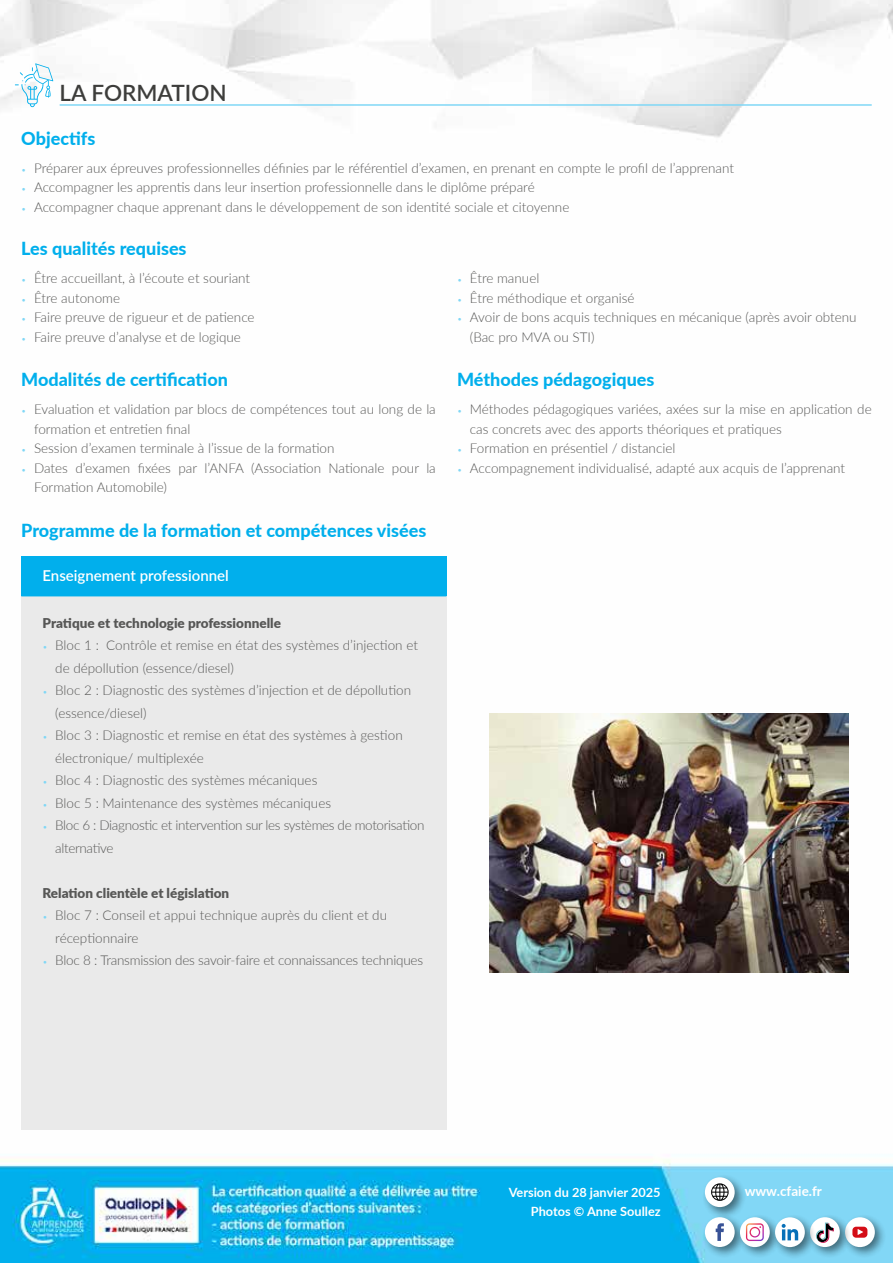
<style>
.page{position:relative;width:893px;height:1263px;background:#fff}
.page>*{position:absolute;margin:0;border:0;box-sizing:border-box;transform-origin:0 0}
.t1{font:600 22.5px "Lato";color:#3d3d3b}
.t2{font:800 18px "Lato";color:#01afec}
.t3{font:600 15px "Lato";color:#fff}
.t4{font:300 13.5px/19.5px "Lato";color:#575756}
.t5{font:300 13.5px/22.5px "Lato";letter-spacing:-.025em;color:#575756}
.t6{font:900 13.5px "Lato";color:#575756}
.t7{font:700 13.5px "Lato";color:#fff}
.t8{font:700 12.75px "Lato";color:#fff}
.s1{font-size:9px;color:#80d7f6}
</style>
<div class="page">
<img style="left:0;top:0;width:893px;height:1263px">
<div style="left:21px;top:556px;width:425px;height:40px;background:#01afec"></div>
<div style="left:21px;top:596px;width:425px;height:533px;background:#eaeaea"></div>
<hr style="left:60px;top:104px;width:812px;height:2px;background:#80d7f6">
<svg style="left:15px;top:63px;width:38px;height:44px"></svg>
<img style="left:489px;top:713px;width:359px;height:259px">
<div style="left:701px;top:1174px;width:46px;height:45px;background:#000;opacity:.5"></div>
<div style="left:705px;top:1177px;width:30px;height:30px;background:#fff;border-radius:50%"></div>
<svg style="left:711px;top:1183px;width:18px;height:18px"></svg>
<div style="left:701px;top:1214px;width:46px;height:45px;background:#000;opacity:.5"></div>
<div style="left:705px;top:1217px;width:30px;height:30px;background:#fff;border-radius:50%"></div>
<svg style="left:716px;top:1223px;width:8px;height:18px"></svg>
<div style="left:842px;top:1214px;width:45px;height:45px;background:#000;opacity:.5"></div>
<div style="left:845px;top:1217px;width:30px;height:30px;background:#fff;border-radius:50%"></div>
<div style="left:852px;top:1227px;width:15px;height:11px;background:#d40d17;border-radius:4px"></div>
<svg style="left:858px;top:1229px;width:5px;height:6px"></svg>
<div style="left:736px;top:1214px;width:46px;height:45px;background:#000;opacity:.5"></div>
<div style="left:740px;top:1217px;width:30px;height:30px;background:#fff;border-radius:50%"></div>
<svg style="left:746px;top:1223px;width:18px;height:18px"></svg>
<div style="left:806px;top:1214px;width:46px;height:45px;background:#000;opacity:.5"></div>
<div style="left:810px;top:1217px;width:30px;height:30px;background:#fff;border-radius:50%"></div>
<svg style="left:817px;top:1222px;width:17px;height:21px"></svg>
<div style="left:772px;top:1214px;width:45px;height:45px;background:#000;opacity:.5"></div>
<div style="left:775px;top:1217px;width:30px;height:30px;background:#fff;border-radius:50%"></div>
<svg style="left:782px;top:1223px;width:16px;height:18px"></svg>
<h1 class="t1" style="left:60px;top:76px;width:169px">LA FORMATION</h1>
<h2 class="t2" style="left:21px;top:125px;width:76px">Objectifs</h2>
<p class="t4" style="left:21px;top:158px;width:714px"><span class="s1">•</span> Préparer aux épreuves professionnelles définies par le référentiel d’examen, en prenant en compte le profil de l’apprenant</p>
<p class="t4" style="left:21px;top:177px;width:515px"><span class="s1">•</span> Accompagner les apprentis dans leur insertion professionnelle dans le diplôme préparé</p>
<p class="t4" style="left:21px;top:197px;width:550px"><span class="s1">•</span> Accompagner chaque apprenant dans le développement de son identité sociale et citoyenne</p>
<h2 class="t2" style="left:21px;top:235px;width:167px">Les qualités requises</h2>
<p class="t4" style="left:21px;top:268px;width:230px"><span class="s1">•</span> Être accueillant, à l’écoute et souriant</p>
<p class="t4" style="left:21px;top:288px;width:100px"><span class="s1">•</span> Être autonome</p>
<p class="t4" style="left:21px;top:307px;width:235px"><span class="s1">•</span> Faire preuve de rigueur et de patience</p>
<p class="t4" style="left:21px;top:327px;width:221px"><span class="s1">•</span> Faire preuve d’analyse et de logique</p>
<h2 class="t2" style="left:21px;top:366px;width:208px">Modalités de certification</h2>
<p class="t4" style="left:34px;top:399px;width:403px;text-indent:-13px"><span class="s1">•</span> Evaluation et validation par blocs de compétences tout au long de la formation et entretien final</p>
<p class="t4" style="left:21px;top:438px;width:315px"><span class="s1">•</span> Session d’examen terminale à l’issue de la formation</p>
<p class="t4" style="left:34px;top:458px;width:403px;text-indent:-13px"><span class="s1">•</span> Dates d’examen fixées par l’ANFA (Association Nationale pour la<br>Formation Automobile)</p>
<h2 class="t2" style="left:21px;top:517px;width:407px">Programme de la formation et compétences visées</h2>
<p class="t3" style="left:43px;top:565px;width:188px">Enseignement professionnel</p>
<p class="t6" style="left:43px;top:613px;width:240px">Pratique et technologie professionnelle</p>
<p class="t4" style="left:55px;top:634px;width:364px;line-height:22.5px;text-indent:-13px"><span class="s1">•</span> Bloc 1 : Contrôle et remise en état des systèmes d’injection et de dépollution (essence/diesel)</p>
<p class="t4" style="left:55px;top:679px;width:357px;line-height:22.5px;text-indent:-13px"><span class="s1">•</span> Bloc 2 : Diagnostic des systèmes d’injection et de dépollution (essence/diesel)</p>
<p class="t4" style="left:55px;top:724px;width:349px;line-height:22.5px;text-indent:-13px"><span class="s1">•</span> Bloc 3 : Diagnostic et remise en état des systèmes à gestion électronique/ multiplexée</p>
<p class="t4" style="left:43px;top:770px;width:276px"><span class="s1">•</span> Bloc 4 : Diagnostic des systèmes mécaniques</p>
<p class="t4" style="left:43px;top:793px;width:290px"><span class="s1">•</span> Bloc 5 : Maintenance des systèmes mécaniques</p>
<p class="t5" style="left:55px;top:814px;width:371px;text-indent:-13px"><span class="s1">•</span> Bloc 6 : Diagnostic et intervention sur les systèmes de motorisation alternative</p>
<p class="t6" style="left:43px;top:883px;width:188px">Relation clientèle et législation</p>
<p class="t4" style="left:55px;top:904px;width:333px;line-height:22.5px;text-indent:-13px"><span class="s1">•</span> Bloc 7 : Conseil et appui technique auprès du client et du réceptionnaire</p>
<p class="t4" style="left:43px;top:950px;width:382px"><span class="s1">•</span> Bloc 8 : Transmission des savoir-faire et connaissances techniques</p>
<p class="t4" style="left:457px;top:268px;width:84px"><span class="s1">•</span> Être manuel</p>
<p class="t4" style="left:457px;top:288px;width:179px"><span class="s1">•</span> Être méthodique et organisé</p>
<p class="t4" style="left:470px;top:307px;width:388px;text-indent:-13px"><span class="s1">•</span> Avoir de bons acquis techniques en mécanique (après avoir obtenu (Bac pro MVA ou STI)</p>
<h2 class="t2" style="left:457px;top:366px;width:199px">Méthodes pédagogiques</h2>
<p class="t4" style="left:470px;top:399px;width:403px;text-indent:-13px"><span class="s1">•</span> Méthodes pédagogiques variées, axées sur la mise en application de cas concrets avec des apports théoriques et pratiques</p>
<p class="t4" style="left:457px;top:438px;width:220px"><span class="s1">•</span> Formation en présentiel / distanciel</p>
<p class="t4" style="left:457px;top:458px;width:390px"><span class="s1">•</span> Accompagnement individualisé, adapté aux acquis de l’apprenant</p>
<p class="t8" style="left:509px;top:1183px;width:153px">Version du 28 janvier 2025</p>
<p class="t7" style="left:745px;top:1181px;width:79px">www.cfaie.fr</p>
<p class="t8" style="left:531px;top:1202px;width:131px">Photos © Anne Soullez</p>
</div>
